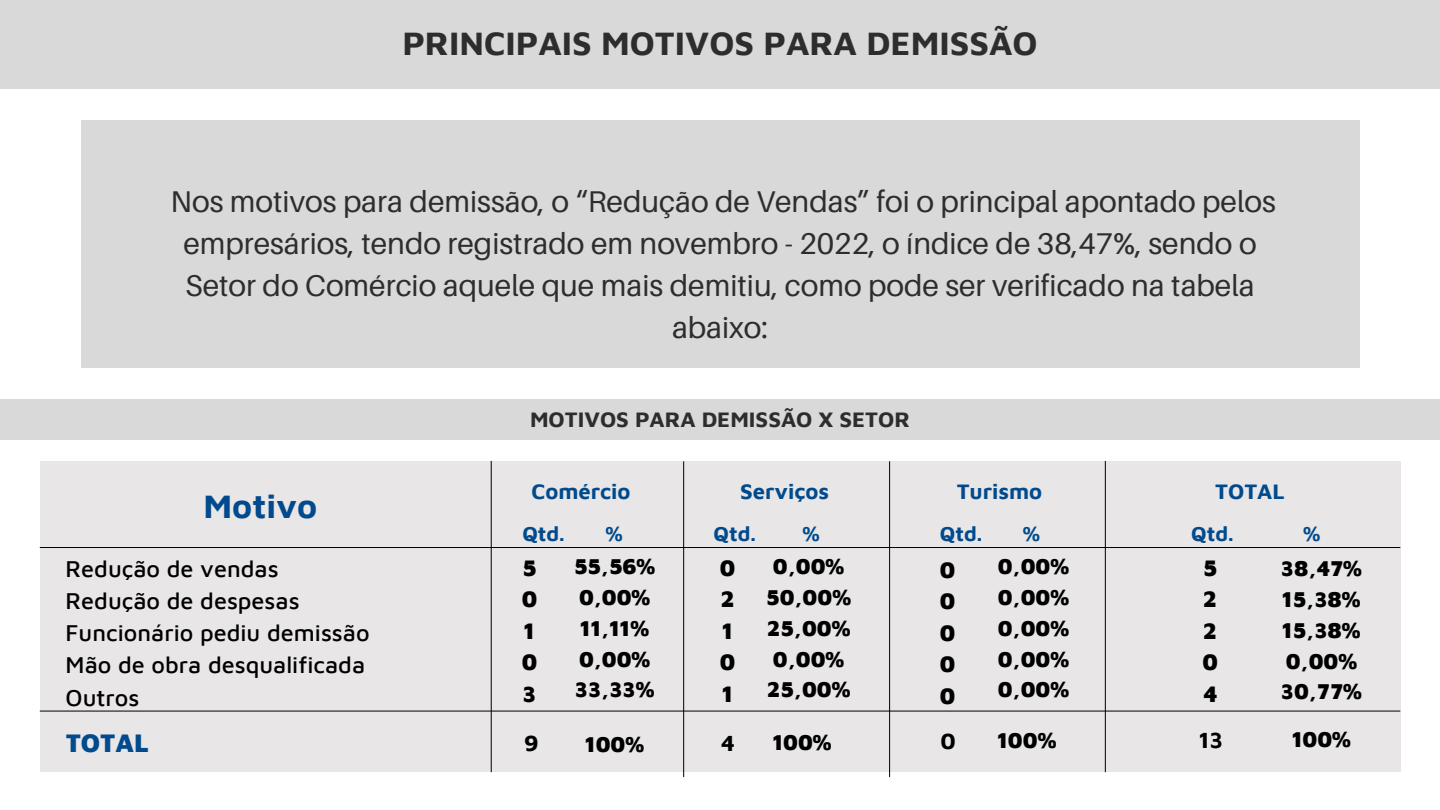
<style>
.page{position:relative;width:1440px;height:810px;background:#fff}
.page>*{position:absolute;margin:0;border:0;box-sizing:border-box;transform-origin:0 0}
.t1{font:700 34px "Maven Pro";color:#2d2d2d}
.t2{font:700 34px "Maven Pro";color:#004a8d}
.t3{font:30px/42px "Aileron";color:#2d2d2d;text-align:center}
.t4{font:900 26px "Maven Pro";color:#004a8d}
.t5{font:500 23.5px/32.2px "Maven Pro";color:#000}
.t6{font:900 23px/31.5px "Maven Pro";color:#000;text-align:justify}
.t7{font:700 23px "Maven Pro";color:#000}
.t8{font:900 22px/30.8px "Maven Pro";color:#000}
.t9{font:700 22px "Maven Pro";color:#004a8d}
.t10{font:700 22px "Maven Pro";color:#2d2d2d}
.t11{font:700 21px "Maven Pro";color:#004a8d}
</style>
<div class="page">
<div style="left:81px;top:120px;width:1278px;height:247px;background:#d9d9d9"></div>
<div style="left:0;top:0;width:1440px;height:88px;background:#d9d9d9"></div>
<div style="left:0;top:400px;width:1440px;height:40px;background:#d9d9d9"></div>
<div style="left:40px;top:461px;width:1360px;height:311px;background:#e8e6e6"></div>
<hr style="left:40px;top:547px;width:1360px;height:1px;background:#000">
<hr style="left:40px;top:711px;width:1360px;height:1px;background:#000">
<hr style="left:491px;top:461px;width:1px;height:311px;background:#000">
<hr style="left:683px;top:461px;width:1px;height:316px;background:#000">
<hr style="left:889px;top:461px;width:1px;height:316px;background:#000">
<hr style="left:1105px;top:461px;width:1px;height:311px;background:#000">
<p class="t1" style="left:402px;top:22px;width:637px">PRINCIPAIS MOTIVOS PARA DEMISSÃO</p>
<p class="t3" style="left:171px;top:180px;width:1107px">Nos motivos para demissão, o “Redução de Vendas” foi o principal apontado pelos empresários, tendo registrado em novembro - 2022, o índice de 38,47%, sendo o Setor do Comércio aquele que mais demitiu, como pode ser verificado na tabela abaixo:</p>
<p class="t2" style="left:204px;top:485px;width:115px">Motivo</p>
<p class="t5" style="left:66px;top:552px;width:306px">Redução de vendas<br>Redução de despesas<br>Funcionário pediu demissão<br>Mão de obra desqualificada<br>Outros</p>
<p class="t4" style="left:66px;top:727px;width:85px">TOTAL</p>
<p class="t10" style="left:530px;top:406px;width:381px">MOTIVOS PARA DEMISSÃO X SETOR</p>
<p class="t9" style="left:532px;top:478px;width:101px">Comércio</p>
<p class="t9" style="left:740px;top:478px;width:91px">Serviços</p>
<p class="t9" style="left:957px;top:478px;width:87px">Turismo</p>
<p class="t11" style="left:522px;top:520px;width:44px">Qtd.</p>
<p class="t11" style="left:605px;top:520px;width:19px">%</p>
<p class="t11" style="left:714px;top:520px;width:44px">Qtd.</p>
<p class="t11" style="left:802px;top:520px;width:19px">%</p>
<p class="t11" style="left:940px;top:520px;width:44px">Qtd.</p>
<p class="t11" style="left:1023px;top:520px;width:19px">%</p>
<p class="t6" style="left:522px;top:551px;width:17px">5<br>0<br>1<br>0<br>3</p>
<p class="t8" style="left:574px;top:551px;width:83px">55,56%<br>0,00%<br>11,11%<br>0,00%<br>33,33%</p>
<p class="t6" style="left:720px;top:551px;width:17px">0<br>2<br>1<br>0<br>1</p>
<p class="t8" style="left:766px;top:551px;width:86px;text-align:center">0,00%<br>50,00%<br>25,00%<br>0,00%<br>25,00%</p>
<p class="t6" style="left:940px;top:553px;width:17px">0<br>0<br>0<br>0<br>0</p>
<p class="t8" style="left:998px;top:551px;width:73px;text-align:justify">0,00% 0,00% 0,00% 0,00% 0,00%</p>
<p class="t9" style="left:1215px;top:478px;width:71px">TOTAL</p>
<p class="t11" style="left:1191px;top:520px;width:44px">Qtd.</p>
<p class="t11" style="left:1303px;top:520px;width:19px">%</p>
<p class="t6" style="left:1202px;top:551px;width:17px">5<br>2<br>2<br>0<br>4</p>
<p class="t8" style="left:1281px;top:553px;width:83px">38,47%<br>15,38%<br>15,38%<br>0,00%<br>30,77%</p>
<p class="t7" style="left:524px;top:729px;width:16px">9</p>
<p class="t8" style="left:585px;top:728px;width:60px">100%</p>
<p class="t7" style="left:721px;top:729px;width:16px">4</p>
<p class="t8" style="left:773px;top:726px;width:60px">100%</p>
<p class="t7" style="left:941px;top:727px;width:17px">0</p>
<p class="t8" style="left:997px;top:725px;width:60px">100%</p>
<p class="t7" style="left:1199px;top:726px;width:26px">13</p>
<p class="t8" style="left:1292px;top:723px;width:60px">100%</p>
</div>
